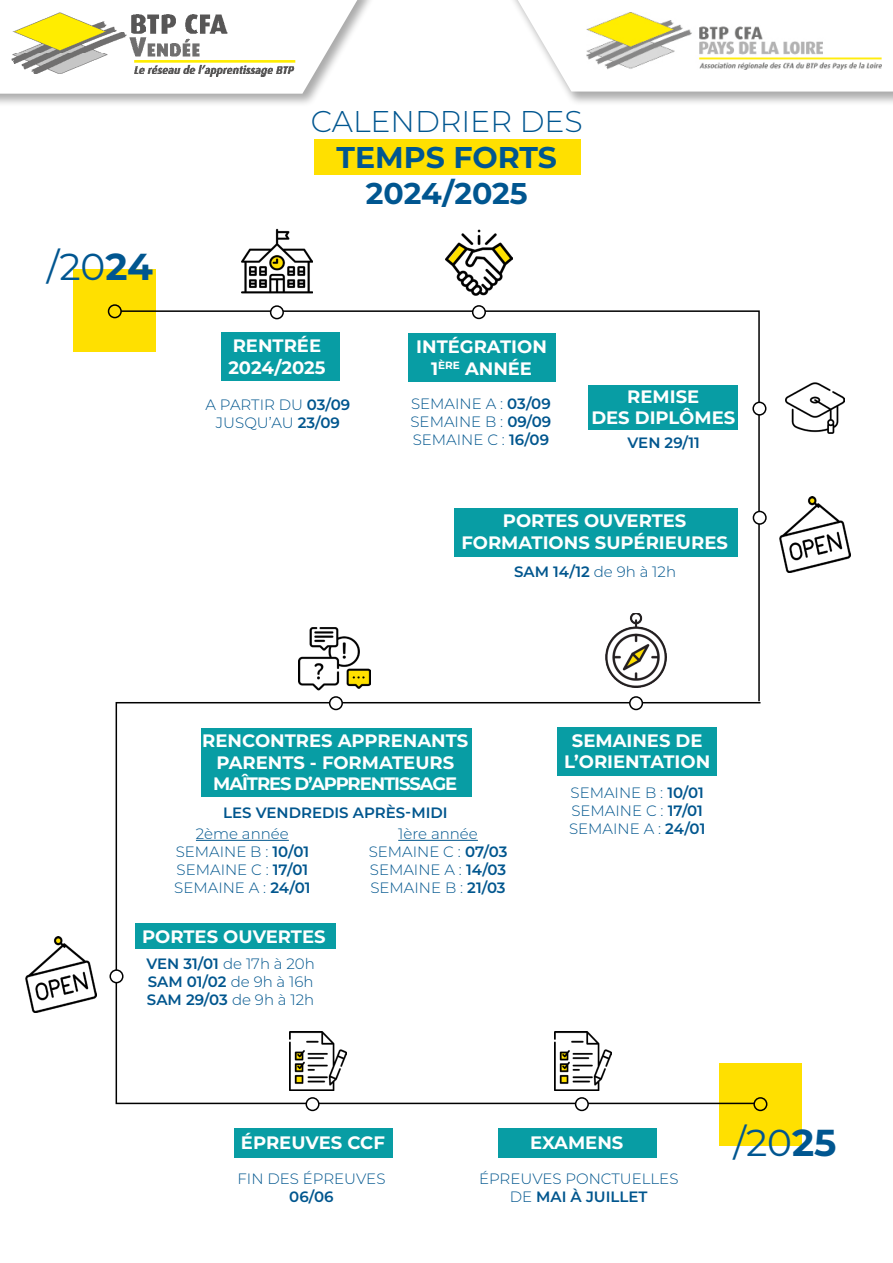
<style>
.page{position:relative;width:893px;height:1263px;background:#fff}
.page>*{position:absolute;margin:0;border:0;box-sizing:border-box;transform-origin:0 0}
.t1{font:37.5px "Montserrat";color:#005690}
.t2{font:700 30px/36px "Montserrat";color:#005690;text-align:center}
.t3{font:300 30px "Montserrat";color:#005690}
.t4{font:700 18px/21.6px "Montserrat";color:#fff;text-align:center}
.t5{font:300 15px/18px "Montserrat";color:#00568e;text-align:center}
.t6{font:600 15px "Montserrat";color:#00568e}
.s1{font-weight:700}
.s2{font-weight:600}
.s3{font-weight:300}
</style>
<div class="page">
<div style="left:74px;top:269px;width:82px;height:83px;background:#ffe000"></div>
<div style="left:719px;top:1064px;width:83px;height:82px;background:#ffe000"></div>
<svg style="left:113px;top:310px;width:647px;height:393px"></svg>
<div style="left:116px;top:702px;width:645px;height:402px;border:2px solid #000"></div>
<div style="left:109px;top:305px;width:12px;height:13px;background:#ffe000;border-radius:50%"></div>
<div style="left:108px;top:304px;width:14px;height:14px;border:2px solid #000;border-radius:50%"></div>
<div style="left:507px;top:0;width:386px;height:106px;background:#000;opacity:.33"></div>
<svg style="left:518px;top:0;width:375px;height:92px"></svg>
<img style="left:586px;top:12px;width:295px;height:58px">
<div style="left:0;top:0;width:376px;height:107px;background:#000;opacity:.33"></div>
<svg style="left:0;top:0;width:357px;height:94px"></svg>
<img style="left:11px;top:12px;width:285px;height:64px">
<div style="left:754px;top:1098px;width:13px;height:12px;background:#ffe000;border-radius:50%"></div>
<div style="left:753px;top:1097px;width:14px;height:14px;border:2px solid #000;border-radius:50%"></div>
<div style="left:271px;top:306px;width:12px;height:13px;background:#fff;border-radius:50%"></div>
<div style="left:270px;top:305px;width:14px;height:14px;border:2px solid #000;border-radius:50%"></div>
<div style="left:473px;top:306px;width:12px;height:12px;background:#fff;border-radius:50%"></div>
<div style="left:472px;top:305px;width:14px;height:14px;border:2px solid #000;border-radius:50%"></div>
<div style="left:408px;top:334px;width:148px;height:48px;background:#089da4"></div>
<div style="left:330px;top:697px;width:12px;height:12px;background:#fff;border-radius:50%"></div>
<div style="left:329px;top:696px;width:14px;height:14px;border:2px solid #000;border-radius:50%"></div>
<div style="left:135px;top:924px;width:200px;height:25px;background:#089da4"></div>
<div style="left:630px;top:697px;width:12px;height:12px;background:#fff;border-radius:50%"></div>
<div style="left:629px;top:696px;width:14px;height:14px;border:2px solid #000;border-radius:50%"></div>
<div style="left:201px;top:728px;width:271px;height:68px;background:#089da4"></div>
<hr style="left:196px;top:840px;width:93px;height:1px;background:#00568e">
<hr style="left:398px;top:840px;width:80px;height:1px;background:#00568e">
<div style="left:558px;top:727px;width:159px;height:49px;background:#089da4"></div>
<div style="left:110px;top:970px;width:13px;height:13px;background:#fff;border-radius:50%"></div>
<div style="left:109px;top:969px;width:15px;height:14px;border:2px solid #000;border-radius:50%"></div>
<div style="left:306px;top:1098px;width:13px;height:12px;background:#fff;border-radius:50%"></div>
<div style="left:306px;top:1097px;width:14px;height:14px;border:2px solid #000;border-radius:50%"></div>
<div style="left:235px;top:1128px;width:158px;height:29px;background:#089da4"></div>
<div style="left:576px;top:1098px;width:12px;height:12px;background:#fff;border-radius:50%"></div>
<div style="left:575px;top:1097px;width:14px;height:14px;border:2px solid #000;border-radius:50%"></div>
<div style="left:498px;top:1128px;width:159px;height:29px;background:#089da4"></div>
<div style="left:314px;top:139px;width:266px;height:35px;background:#ffe000"></div>
<img style="left:241px;top:228px;width:72px;height:66px">
<img style="left:446px;top:229px;width:66px;height:67px">
<img style="left:299px;top:623px;width:71px;height:71px">
<img style="left:26px;top:936px;width:71px;height:76px">
<img style="left:290px;top:1031px;width:56px;height:60px">
<img style="left:555px;top:1031px;width:56px;height:60px">
<img style="left:606px;top:613px;width:61px;height:74px">
<div style="left:588px;top:386px;width:150px;height:44px;background:#089da4"></div>
<img style="left:785px;top:382px;width:60px;height:52px">
<div style="left:753px;top:402px;width:13px;height:13px;background:#fff;border-radius:50%"></div>
<div style="left:752px;top:402px;width:14px;height:14px;border:2px solid #000;border-radius:50%"></div>
<div style="left:454px;top:508px;width:283px;height:49px;background:#089da4"></div>
<div style="left:753px;top:511px;width:13px;height:13px;background:#fff;border-radius:50%"></div>
<div style="left:753px;top:511px;width:14px;height:14px;border:2px solid #000;border-radius:50%"></div>
<img style="left:779px;top:496px;width:71px;height:76px">
<h1 class="t1" style="left:47px;top:241px;width:108px">/20<span class="s1">24</span></h1>
<h2 class="t3" style="left:311px;top:101px;width:273px">CALENDRIER DES</h2>
<h2 class="t2" style="left:337px;top:138px;width:222px">TEMPS FORTS<br>2024/2025</h2>
<p class="t4" style="left:228px;top:334px;width:99px;text-align:left">RENTRÉE<br>2024/2025</p>
<p class="t5" style="left:206px;top:395px;width:146px">A PARTIR DU <span class="s2">03/09<br></span>JUSQU’AU <span class="s2">23/09</span></p>
<p class="t4" style="left:416px;top:335px;width:132px">INTÉGRATION<br>1<sup>ÈRE</sup> ANNÉE</p>
<p class="t5" style="left:410px;top:394px;width:142px;text-align:justify">SEMAINE A : <span class="s2">03/09<br></span>SEMAINE B : <span class="s2">09/09<br></span>SEMAINE C : <span class="s2">16/09</span></p>
<p class="t4" style="left:591px;top:385px;width:145px">REMISE<br>DES DIPLÔMES</p>
<p class="t6" style="left:628px;top:432px;width:74px">VEN 29/11</p>
<p class="t4" style="left:461px;top:509px;width:268px">PORTES OUVERTES<br>FORMATIONS SUPÉRIEURES</p>
<p class="t6" style="left:514px;top:561px;width:164px">SAM 14/12 <span class="s3">de 9h à 12h</span></p>
<p class="t4" style="left:202px;top:729px;width:268px">RENCONTRES APPRENANTS<br>PARENTS - FORMATEURS<br>MAÎTRES D’APPRENTISSAGE</p>
<p class="t6" style="left:223px;top:802px;width:226px">LES VENDREDIS APRÈS-MIDI</p>
<p class="t5" style="left:174px;top:824px;width:138px">2ème année<br>SEMAINE B : <span class="s2">10/01<br></span>SEMAINE C : <span class="s2">17/01<br></span>SEMAINE A : <span class="s2">24/01</span></p>
<p class="t5" style="left:369px;top:824px;width:140px">1ère année<br>SEMAINE C : <span class="s2">07/03<br></span>SEMAINE A : <span class="s2">14/03<br></span>SEMAINE B : <span class="s2">21/03</span></p>
<p class="t4" style="left:564px;top:729px;width:148px">SEMAINES DE<br>L’ORIENTATION</p>
<p class="t5" style="left:569px;top:783px;width:138px;text-align:left">SEMAINE B : <span class="s2">10/01<br></span>SEMAINE C : <span class="s2">17/01<br></span>SEMAINE A : <span class="s2">24/01</span></p>
<p class="t4" style="left:142px;top:925px;width:185px">PORTES OUVERTES</p>
<p class="t5" style="left:146px;top:954px;width:170px;text-align:justify"><span class="s2">VEN 31/01</span> de 17h à 20h <span class="s2">SAM 01/02</span> de 9h à 16h <span class="s2">SAM 29/03</span> de 9h à 12h</p>
<p class="t4" style="left:241px;top:1131px;width:145px">ÉPREUVES CCF</p>
<p class="t4" style="left:530px;top:1131px;width:95px">EXAMENS</p>
<p class="t5" style="left:479px;top:1169px;width:201px">ÉPREUVES PONCTUELLES<br>DE <span class="s2">MAI À JUILLET</span></p>
<p class="t5" style="left:237px;top:1169px;width:149px">FIN DES ÉPREUVES</p>
<p class="t6" style="left:289px;top:1186px;width:46px">06/06</p>
<h1 class="t1" style="left:733px;top:1116px;width:104px">/20<span class="s1">25</span></h1>
</div>
